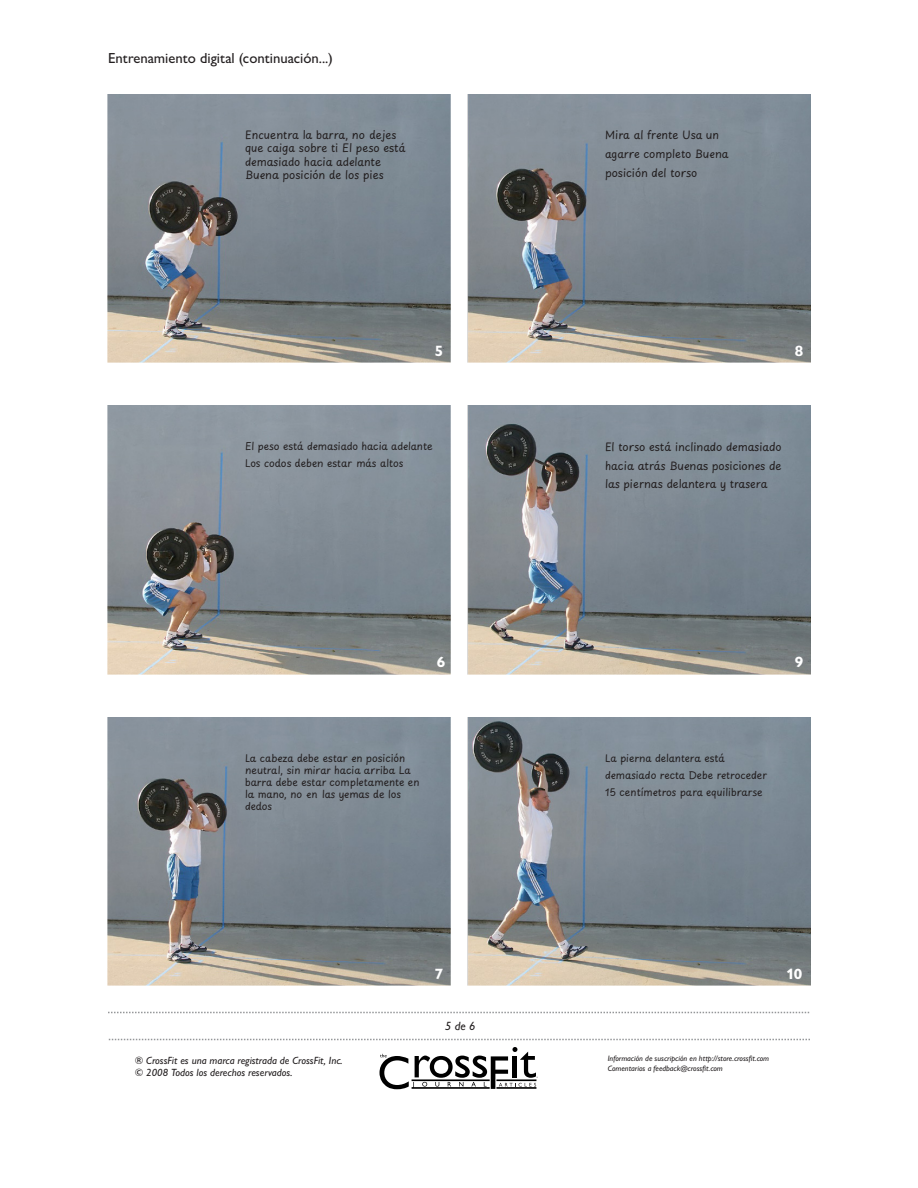
<style>
.page{position:relative;width:918px;height:1188px;background:#fff}
.page>*{position:absolute;margin:0;border:0;box-sizing:border-box;transform-origin:0 0}
.t1{font:700 15px "Gill Sans Nova";color:#fff}
.t2{font:500 14.55px "Gill Sans Nova";color:#231f20}
.t3{font:italic 500 12px "Gill Sans Nova";color:#231f20}
.t4{font:10.95px/18.8px "Playpen Sans";color:#231f20}
.t5{font:italic 500 10.5px/12.6px "Gill Sans Nova";color:#231f20}
.t6{font:10.2px/12.1px "Playpen Sans";color:#231f20}
.t7{font:italic 500 7.8px/9.4px "Gill Sans Nova";color:#231f20}
</style>
<div class="page">
<svg style="left:380px;top:1047px;width:158px;height:42px"></svg>
<svg style="left:108px;top:1012px;width:702px;height:1px"></svg>
<svg style="left:108px;top:1039px;width:702px;height:1px"></svg>
<img style="left:108px;top:717px;width:342px;height:269px">
<img style="left:468px;top:717px;width:342px;height:269px">
<img style="left:468px;top:94px;width:342px;height:269px">
<img style="left:468px;top:406px;width:342px;height:268px">
<img style="left:108px;top:94px;width:342px;height:269px">
<img style="left:108px;top:406px;width:342px;height:268px">
<h2 class="t2" style="left:108px;top:49px;width:226px">Entrenamiento digital (continuación...)</h2>
<p class="t4" style="left:245px;top:128px;width:162px;line-height:13.2px">Encuentra la barra, no dejes que caiga sobre ti El peso está demasiado hacia adelante<br>Buena posición de los pies</p>
<p class="t4" style="left:605px;top:125px;width:125px">Mira al frente Usa un agarre completo Buena posición del torso</p>
<h1 class="t1" style="left:435px;top:341px;width:10px">5</h1>
<h1 class="t1" style="left:795px;top:341px;width:10px">8</h1>
<p class="t6" style="left:245px;top:437px;width:189px;line-height:17.2px">El peso está demasiado hacia adelante<br>Los codos deben estar más altos</p>
<p class="t4" style="left:605px;top:437px;width:178px;text-align:justify">El torso está inclinado demasiado hacia atrás Buenas posiciones de las piernas delantera y trasera</p>
<h1 class="t1" style="left:437px;top:653px;width:10px">6</h1>
<h1 class="t1" style="left:795px;top:653px;width:10px">9</h1>
<p class="t6" style="left:245px;top:752px;width:176px">La cabeza debe estar en posición neutral, sin mirar hacia arriba La barra debe estar completamente en la mano, no en las yemas de los dedos</p>
<p class="t6" style="left:605px;top:749px;width:164px;line-height:17.2px">La pierna delantera está demasiado recta Debe retroceder<br>15 centímetros para equilibrarse</p>
<h1 class="t1" style="left:435px;top:964px;width:10px">7</h1>
<h1 class="t1" style="left:786px;top:964px;width:18px">10</h1>
<p class="t3" style="left:445px;top:1019px;width:32px">5 de 6</p>
<p class="t5" style="left:135px;top:1054px;width:209px">® CrossFit es una marca registrada de CrossFit, Inc. © 2008 Todos los derechos reservados.</p>
<p class="t7" style="left:608px;top:1054px;width:163px">Información de suscripción en http://store.crossfit.com<br>Comentarios a feedback@crossfit.com</p>
</div>
